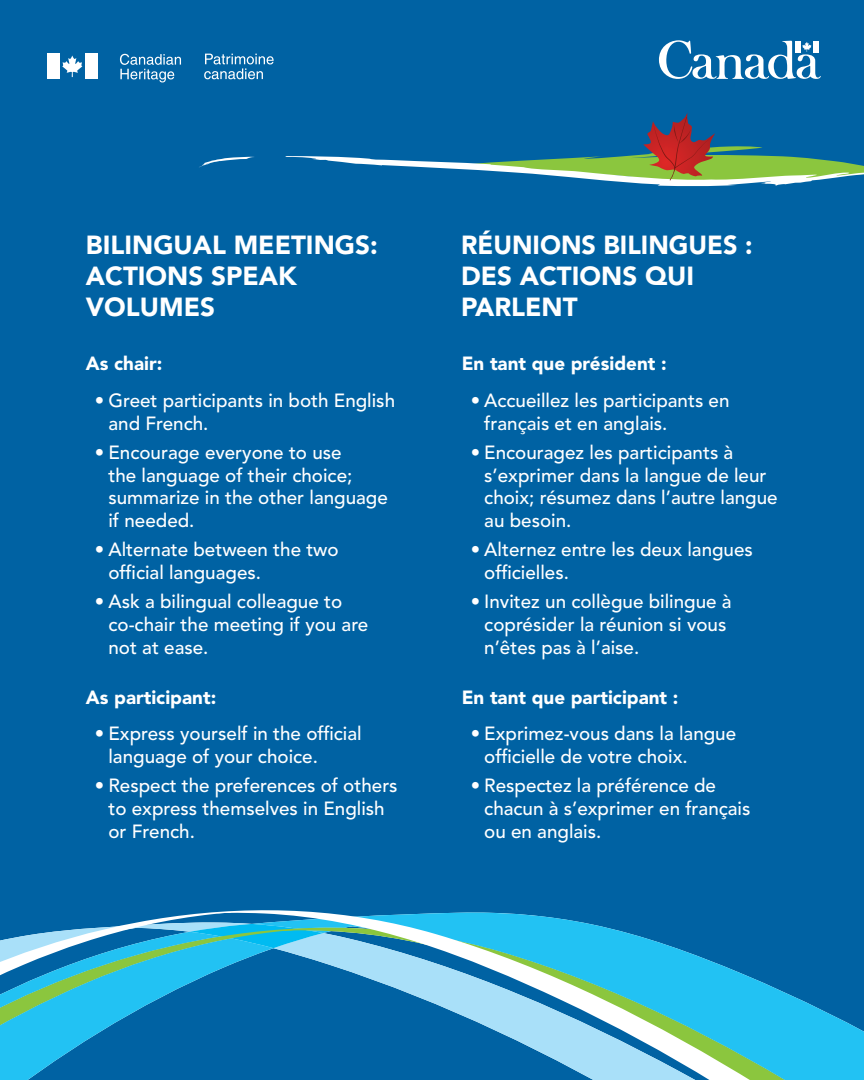
<style>
.page{position:relative;width:864px;height:1080px;background:#0062a3}
.page>*{position:absolute;margin:0;border:0;box-sizing:border-box;transform-origin:0 0}
.t1{font:900 26px/31.2px "Avenir LT Std";color:#fff}
.t2{font:500 19px/22.8px "Avenir LT Std";color:#fff}
.t3{font:900 19px "Avenir LT Std";color:#fff}
</style>
<div class="page">
<svg style="left:0;top:910px;width:864px;height:170px"></svg>
<svg style="left:120px;top:54px;width:61px;height:28px"></svg>
<svg style="left:204px;top:54px;width:70px;height:25px"></svg>
<div style="left:47px;top:54px;width:13px;height:25px;background:#fff"></div>
<div style="left:85px;top:54px;width:13px;height:25px;background:#fff"></div>
<svg style="left:62px;top:56px;width:20px;height:21px"></svg>
<svg style="left:659px;top:40px;width:162px;height:39px"></svg>
<svg style="left:199px;top:157px;width:55px;height:11px"></svg>
<svg style="left:285px;top:113px;width:579px;height:74px"></svg>
<h1 class="t1" style="left:86px;top:229px;width:293px">BILINGUAL MEETINGS:<br>ACTIONS SPEAK<br>VOLUMES</h1>
<p class="t3" style="left:86px;top:352px;width:78px">As chair:</p>
<p class="t2" style="left:108px;top:389px;width:288px;text-indent:-14px">• Greet participants in both English and French.</p>
<p class="t2" style="left:108px;top:441px;width:281px;text-indent:-14px">• Encourage everyone to use<br>the language of their choice; summarize in the other language if needed.</p>
<p class="t2" style="left:108px;top:539px;width:232px;text-indent:-14px">• Alternate between the two official languages.</p>
<p class="t2" style="left:108px;top:591px;width:261px;text-indent:-14px">• Ask a bilingual colleague to co-chair the meeting if you are not at ease.</p>
<p class="t3" style="left:86px;top:685px;width:132px">As participant:</p>
<p class="t2" style="left:108px;top:723px;width:255px;text-indent:-14px">• Express yourself in the official language of your choice.</p>
<p class="t2" style="left:108px;top:775px;width:291px;text-indent:-14px">• Respect the preferences of others to express themselves in English or French.</p>
<h1 class="t1" style="left:461px;top:229px;width:293px">RÉUNIONS BILINGUES :<br>DES ACTIONS QUI<br>PARLENT</h1>
<p class="t3" style="left:462px;top:352px;width:206px">En tant que président :</p>
<p class="t2" style="left:484px;top:389px;width:247px;text-indent:-14px">• Accueillez les participants en français et en anglais.</p>
<p class="t2" style="left:484px;top:441px;width:295px;text-indent:-14px">• Encouragez les participants à s’exprimer dans la langue de leur choix; résumez dans l’autre langue au besoin.</p>
<p class="t2" style="left:484px;top:539px;width:270px;text-indent:-14px">• Alternez entre les deux langues officielles.</p>
<p class="t2" style="left:484px;top:591px;width:249px;text-indent:-14px">• Invitez un collègue bilingue à coprésider la réunion si vous n’êtes pas à l’aise.</p>
<p class="t3" style="left:462px;top:685px;width:218px">En tant que participant :</p>
<p class="t2" style="left:484px;top:723px;width:253px;text-indent:-14px">• Exprimez-vous dans la langue officielle de votre choix.</p>
<p class="t2" style="left:484px;top:775px;width:268px;text-indent:-14px">• Respectez la préférence de chacun à s’exprimer en français ou en anglais.</p>
</div>
